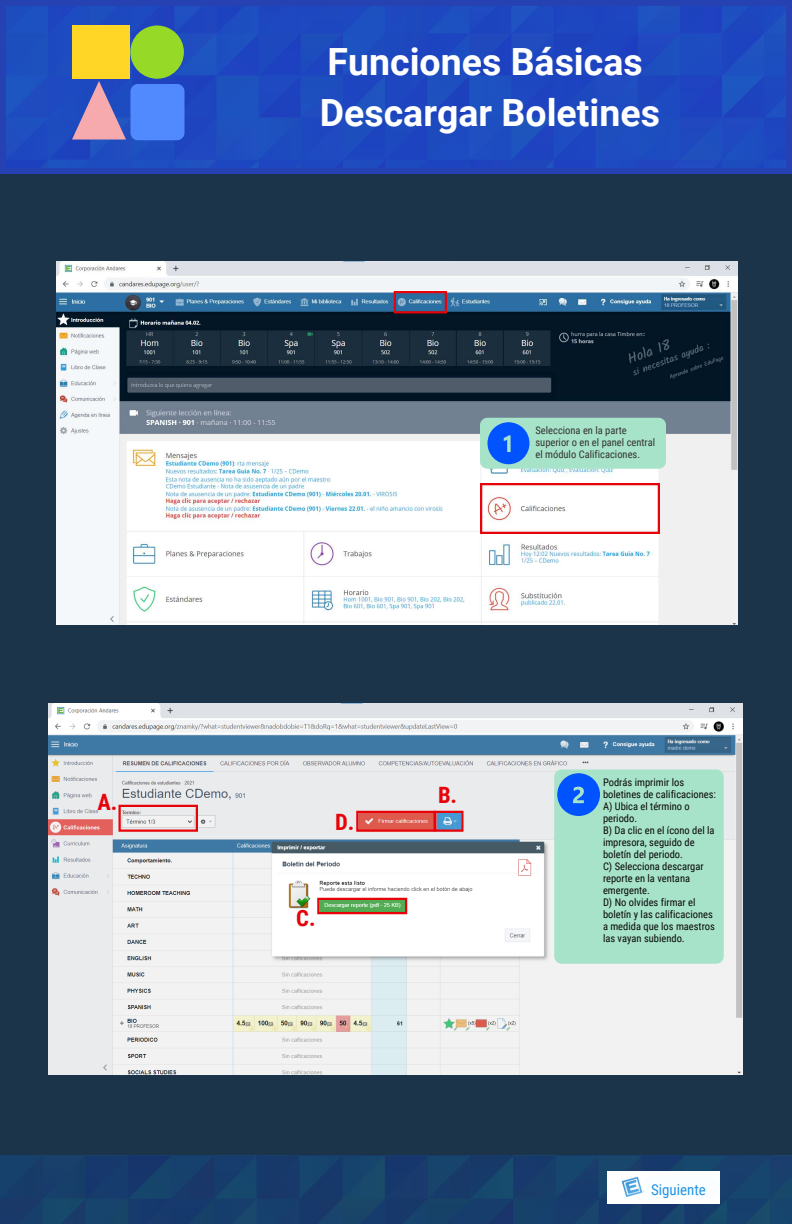
<style>
.page{position:relative;width:792px;height:1224px;background:#1c3449}
.page>*{position:absolute;margin:0;border:0;box-sizing:border-box;transform-origin:0 0}
.t1{font:700 37.5px/51px "Roboto";color:#fff}
.t2{font:700 22.5px "Roboto Condensed";color:#e6030a}
.t3{font:15px "Roboto Condensed";color:#2295e6}
.t4{font:10.5px/12px "Roboto Condensed";color:#090909}
.t5{font:10.5px/12px "Roboto Condensed";color:#333}
</style>
<div class="page">
<div style="left:0;top:0;width:792px;height:174px;background:#2541b2"></div>
<img style="left:6px;top:7px;width:779px;height:160px">
<img style="left:0;top:1155px;width:792px;height:69px">
<div style="left:72px;top:26px;width:58px;height:53px;background:#ffd626"></div>
<div style="left:130px;top:25px;width:54px;height:54px;background:#96d927;border-radius:50%"></div>
<svg style="left:72px;top:81px;width:112px;height:59px"></svg>
<img style="left:607px;top:1172px;width:112px;height:31px">
<div style="left:644px;top:1177px;width:75px;height:21px;background:#fbfeff"></div>
<img style="left:56px;top:262px;width:681px;height:362px">
<div style="left:480px;top:483px;width:180px;height:51px;border:2px solid #e6030a"></div>
<svg style="left:480px;top:418px;width:186px;height:51px;background:#90ced0"></svg>
<div style="left:394px;top:291px;width:53px;height:22px;border:2px solid #e6030a"></div>
<img style="left:49px;top:704px;width:693px;height:370px">
<div style="left:434px;top:811px;width:30px;height:21px;border:2px solid #e6030a"></div>
<div style="left:317px;top:898px;width:90px;height:16px;border:2px solid #e6030a"></div>
<div style="left:119px;top:805px;width:79px;height:27px;border:2px solid #e6030a"></div>
<div style="left:554px;top:770px;width:170px;height:194px;background:#a7e3c9"></div>
<div style="left:356px;top:811px;width:80px;height:21px;border:2px solid #e6030a"></div>
<h1 class="t1" style="left:320px;top:35px;width:342px">Funciones Básicas<br>Descargar Boletines</h1>
<p class="t5" style="left:535px;top:423px;width:121px">Selecciona en la parte superior o en el panel central el módulo Calificaciones.</p>
<h2 class="t2" style="left:98px;top:786px;width:21px">A.</h2>
<h2 class="t2" style="left:438px;top:779px;width:21px">B.</h2>
<h2 class="t2" style="left:335px;top:806px;width:21px">D.</h2>
<h2 class="t2" style="left:296px;top:902px;width:21px">C.</h2>
<p class="t4" style="left:603px;top:776px;width:115px">Podrás imprimir los boletines de calificaciones:<br>A) Ubica el término o periodo.<br>B) Da clic en el ícono del la impresora, seguido de boletín del periodo.<br>C) Selecciona descargar reporte en la ventana emergente.<br>D) No olvides firmar el boletín y las calificaciones a medida que los maestros las vayan subiendo.</p>
<h3 class="t3" style="left:651px;top:1179px;width:57px">Siguiente</h3>
</div>
